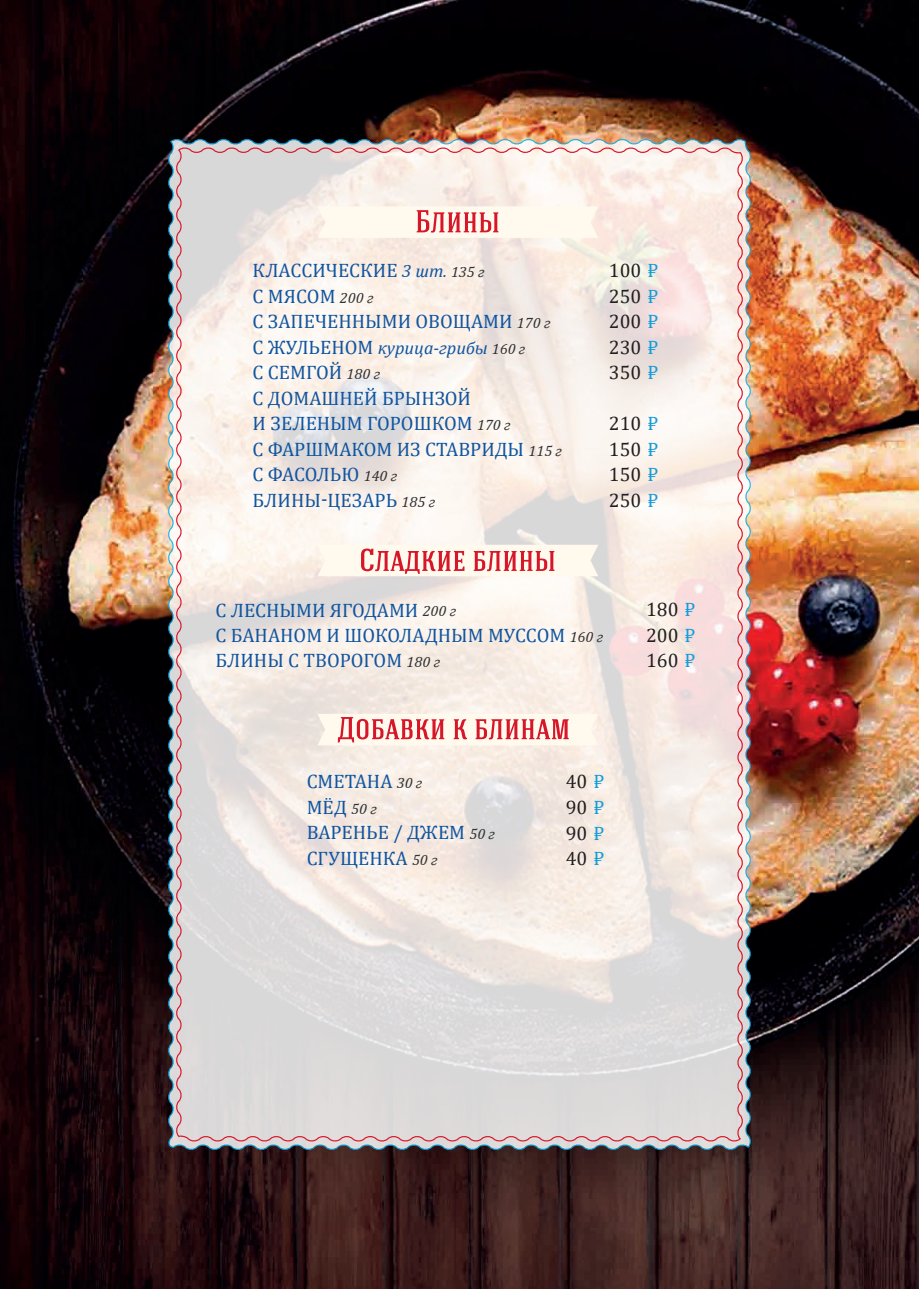
<style>
.page{position:relative;width:919px;height:1289px;background:#fff}
.page>*{position:absolute;margin:0;border:0;box-sizing:border-box;transform-origin:0 0}
.t1{font:19.5px/25.5px "Cambria";color:#1055a0}
.t2{font:19.5px/25.5px "Cambria";color:#231f20;text-align:justify}
.t3{font:italic 18px "Cambria";color:#1055a0}
.s1{font-style:italic;font-size:18px}
.s2{font-style:italic;font-size:15px;color:#313232}
.s3{font-style:normal;font-size:19.5px}
.s4{font-size:15px;color:#313232}
.s5{color:#149dd9}
</style>
<div class="page">
<img style="left:0;top:0;width:918px;height:1288px">
<img style="left:168px;top:139px;width:582px;height:1010px">
<svg style="left:175px;top:147px;width:568px;height:995px;background:#eee5e0"></svg>
<svg style="left:317px;top:206px;width:281px;height:32px;background:#fbe6dc"></svg>
<svg style="left:317px;top:544px;width:281px;height:32px;background:#f6cfc8"></svg>
<svg style="left:317px;top:714px;width:281px;height:31px;background:#f5c6c0"></svg>
<p class="t1" style="left:252px;top:258px;width:299px">КЛАССИЧЕСКИЕ <span class="s1">3 шт.</span> <span class="s2">135 г<br></span>С МЯСОМ <span class="s2">200 г<br></span>С ЗАПЕЧЕННЫМИ ОВОЩАМИ <span class="s2">170 г</span></p>
<p class="t3" style="left:252px;top:335px;width:274px"><span class="s3">С ЖУЛЬЕНОМ</span> курица-грибы <span class="s4">160 г</span></p>
<p class="t1" style="left:252px;top:360px;width:311px">С СЕМГОЙ <span class="s2">180 г<br></span>С ДОМАШНЕЙ БРЫНЗОЙ<br>И ЗЕЛЕНЫМ ГОРОШКОМ <span class="s2">170 г<br></span>С ФАРШМАКОМ ИЗ СТАВРИДЫ <span class="s2">115 г<br></span>С ФАСОЛЬЮ <span class="s2">140 г<br></span>БЛИНЫ-ЦЕЗАРЬ <span class="s2">185 г</span></p>
<p class="t2" style="left:609px;top:258px;width:51px">100 <span class="s5">₽ </span>250 <span class="s5">₽ </span>200 <span class="s5">₽ </span>230 <span class="s5">₽ </span>350 <span class="s5">₽</span></p>
<p class="t2" style="left:609px;top:411px;width:51px">210 <span class="s5">₽ </span>150 <span class="s5">₽ </span>150 <span class="s5">₽ </span>250 <span class="s5">₽</span></p>
<p class="t1" style="left:215px;top:597px;width:389px">С ЛЕСНЫМИ ЯГОДАМИ <span class="s2">200 г<br></span>С БАНАНОМ И ШОКОЛАДНЫМ МУССОМ <span class="s2">160 г<br></span>БЛИНЫ С ТВОРОГОМ <span class="s2">180 г</span></p>
<p class="t2" style="left:646px;top:597px;width:51px">180 <span class="s5">₽ </span>200 <span class="s5">₽ </span>160 <span class="s5">₽</span></p>
<p class="t1" style="left:306px;top:769px;width:190px">СМЕТАНА <span class="s2">30 г<br></span>МЁД <span class="s2">50 г<br></span>ВАРЕНЬЕ / ДЖЕМ <span class="s2">50 г<br></span>СГУЩЕНКА <span class="s2">50 г</span></p>
<p class="t2" style="left:565px;top:769px;width:40px">40<span class="s5">₽ </span>90<span class="s5">₽ </span>90<span class="s5">₽ </span>40<span class="s5">₽</span></p>
</div>
